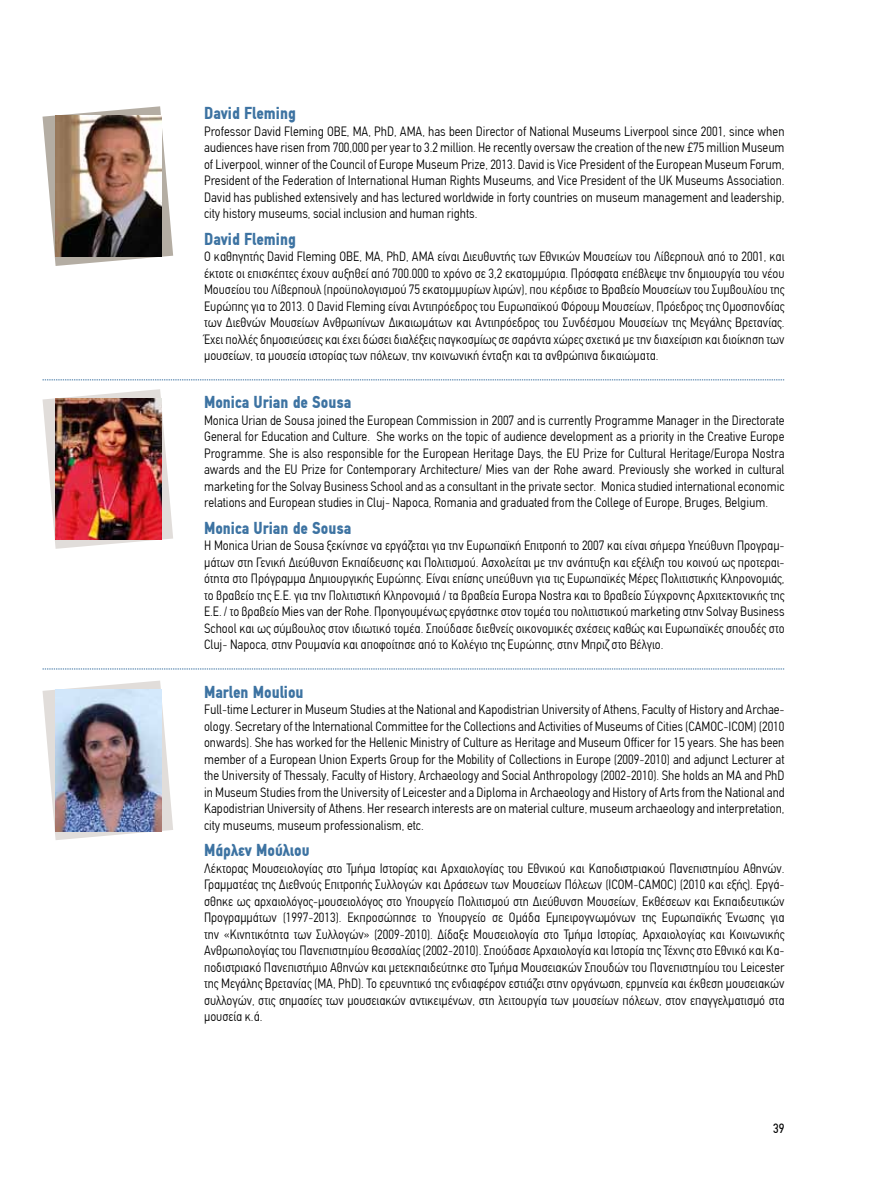
<style>
.page{position:relative;width:893px;height:1191px;background:#fff}
.page>*{position:absolute;margin:0;border:0;box-sizing:border-box;transform-origin:0 0}
.t1{font:900 condensed 17.25px "PF Din Text";color:#3d73a2}
.t2{font:300 condensed 13.5px/16.5px "PF Din Text";color:#000;text-align:justify}
.t3{font:condensed 13.5px "PF Din Text";color:#000}
</style>
<div class="page">
<svg style="left:43px;top:379px;width:741px;height:1px"></svg>
<svg style="left:43px;top:668px;width:741px;height:1px"></svg>
<svg style="left:43px;top:106px;width:130px;height:160px"></svg>
<img style="left:56px;top:116px;width:106px;height:141px">
<svg style="left:43px;top:389px;width:130px;height:160px"></svg>
<img style="left:56px;top:398px;width:106px;height:141px">
<svg style="left:43px;top:680px;width:130px;height:160px"></svg>
<img style="left:56px;top:690px;width:106px;height:141px">
<p class="t1" style="left:204px;top:103px;width:93px">David Fleming</p>
<p class="t2" style="left:204px;top:123px;width:582px">Professor David Fleming OBE, MA, PhD, AMA, has been Director of National Museums Liverpool since 2001, since when audiences have risen from 700,000 per year to 3.2 million. He recently oversaw the creation of the new £75 million Museum of Liverpool, winner of the Council of Europe Museum Prize, 2013. David is Vice President of the European Museum Forum, President of the Federation of International Human Rights Museums, and Vice President of the UK Museums Association.<br>David has published extensively and has lectured worldwide in forty countries on museum management and leadership, city history museums, social inclusion and human rights.</p>
<p class="t1" style="left:204px;top:229px;width:93px">David Fleming</p>
<p class="t2" style="left:204px;top:248px;width:582px">Ο καθηγητής David Fleming OBE, MA, PhD, AMA είναι Διευθυντής των Εθνικών Μουσείων του Λίβερπουλ από το 2001, και έκτοτε οι επισκέπτες έχουν αυξηθεί από 700.000 το χρόνο σε 3,2 εκατομμύρια. Πρόσφατα επέβλεψε την δημιουργία του νέου Μουσείου του Λίβερπουλ (προϋπολογισμού 75 εκατομμυρίων λιρών), που κέρδισε το Βραβείο Μουσείων του Συμβουλίου της Ευρώπης για το 2013. Ο David Fleming είναι Αντιπρόεδρος του Ευρωπαϊκού Φόρουμ Μουσείων, Πρόεδρος της Ομοσπονδίας των Διεθνών Μουσείων Ανθρωπίνων Δικαιωμάτων και Αντιπρόεδρος του Συνδέσμου Μουσείων της Μεγάλης Βρετανίας.<br>Έχει πολλές δημοσιεύσεις και έχει δώσει διαλέξεις παγκοσμίως σε σαράντα χώρες σχετικά με την διαχείριση και διοίκηση των μουσείων, τα μουσεία ιστορίας των πόλεων, την κοινωνική ένταξη και τα ανθρώπινα δικαιώματα.</p>
<p class="t1" style="left:204px;top:392px;width:149px">Monica Urian de Sousa</p>
<p class="t2" style="left:204px;top:412px;width:582px">Monica Urian de Sousa joined the European Commission in 2007 and is currently Programme Manager in the Directorate General for Education and Culture. She works on the topic of audience development as a priority in the Creative Europe Programme. She is also responsible for the European Heritage Days, the EU Prize for Cultural Heritage/Europa Nostra awards and the EU Prize for Contemporary Architecture/ Mies van der Rohe award. Previously she worked in cultural marketing for the Solvay Business School and as a consultant in the private sector. Monica studied international economic relations and European studies in Cluj- Napoca, Romania and graduated from the College of Europe, Bruges, Belgium.</p>
<p class="t1" style="left:204px;top:518px;width:149px">Monica Urian de Sousa</p>
<p class="t2" style="left:204px;top:537px;width:582px">H Monica Urian de Sousa ξεκίνησε να εργάζεται για την Ευρωπαϊκή Επιτροπή το 2007 και είναι σήμερα Υπεύθυνη Προγραμ&shy;μάτων στη Γενική Διεύθυνση Εκπαίδευσης και Πολιτισμού. Ασχολείται με την ανάπτυξη και εξέλιξη του κοινού ως προτεραι&shy;ότητα στο Πρόγραμμα Δημιουργικής Ευρώπης. Είναι επίσης υπεύθυνη για τις Ευρωπαϊκές Μέρες Πολιτιστικής Κληρονομιάς, το βραβείο της Ε.Ε. για την Πολιτιστική Κληρονομιά / τα βραβεία Europa Nostra και το βραβείο Σύγχρονης Αρχιτεκτονικής της Ε.Ε. / το βραβείο Mies van der Rohe. Προηγουμένως εργάστηκε στον τομέα του πολιτιστικού marketing στην Solvay Business School και ως σύμβουλος στον ιδιωτικό τομέα. Σπούδασε διεθνείς οικονομικές σχέσεις καθώς και Ευρωπαϊκές σπουδές στο Cluj- Napoca, στην Ρουμανία και αποφοίτησε από το Κολέγιο της Ευρώπης, στην Μπριζ στο Βέλγιο.</p>
<p class="t1" style="left:204px;top:681px;width:101px">Marlen Mouliou</p>
<p class="t2" style="left:204px;top:701px;width:582px">Full-time Lecturer in Museum Studies at the National and Kapodistrian University of Athens, Faculty of History and Archae&shy;ology. Secretary of the International Committee for the Collections and Activities of Museums of Cities (CAMOC-ICOM) (2010 onwards). She has worked for the Hellenic Ministry of Culture as Heritage and Museum Officer for 15 years. She has been member of a European Union Experts Group for the Mobility of Collections in Europe (2009-2010) and adjunct Lecturer at the University of Thessaly, Faculty of History, Archaeology and Social Anthropology (2002-2010). She holds an MA and PhD in Museum Studies from the University of Leicester and a Diploma in Archaeology and History of Arts from the National and Kapodistrian University of Athens. Her research interests are on material culture, museum archaeology and interpretation, city museums, museum professionalism, etc.</p>
<p class="t1" style="left:204px;top:840px;width:107px">Μάρλεν Μούλιου</p>
<p class="t2" style="left:204px;top:859px;width:582px">Λέκτορας Μουσειολογίας στο Τμήμα Ιστορίας και Αρχαιολογίας του Εθνικού και Καποδιστριακού Πανεπιστημίου Αθηνών.<br>Γραμματέας της Διεθνούς Επιτροπής Συλλογών και Δράσεων των Μουσείων Πόλεων (ICOM-CAMOC) (2010 και εξής). Εργά&shy;σθηκε ως αρχαιολόγος-μουσειολόγος στο Υπουργείο Πολιτισμού στη Διεύθυνση Μουσείων, Εκθέσεων και Εκπαιδευτικών Προγραμμάτων (1997-2013). Εκπροσώπησε το Υπουργείο σε Ομάδα Εμπειρογνωμόνων της Ευρωπαϊκής Ένωσης για την «Κινητικότητα των Συλλογών» (2009-2010). Δίδαξε Μουσειολογία στο Τμήμα Iστορίας, Αρχαιολογίας και Κοινωνικής Ανθρωπολογίας του Πανεπιστημίου Θεσσαλίας (2002-2010). Σπούδασε Αρχαιολογία και Ιστορία της Τέχνης στο Εθνικό και Κα&shy;ποδιστριακό Πανεπιστήμιο Αθηνών και μετεκπαιδεύτηκε στο Τμήμα Μουσειακών Σπουδών του Πανεπιστημίου του Leicester της Μεγάλης Βρετανίας (MA, PhD). Το ερευνητικό της ενδιαφέρον εστιάζει στην οργάνωση, ερμηνεία και έκθεση μουσειακών συλλογών, στις σημασίες των μουσειακών αντικειμένων, στη λειτουργία των μουσείων πόλεων, στον επαγγελματισμό στα μουσεία κ.ά.</p>
<p class="t3" style="left:773px;top:1120px;width:13px">39</p>
</div>
